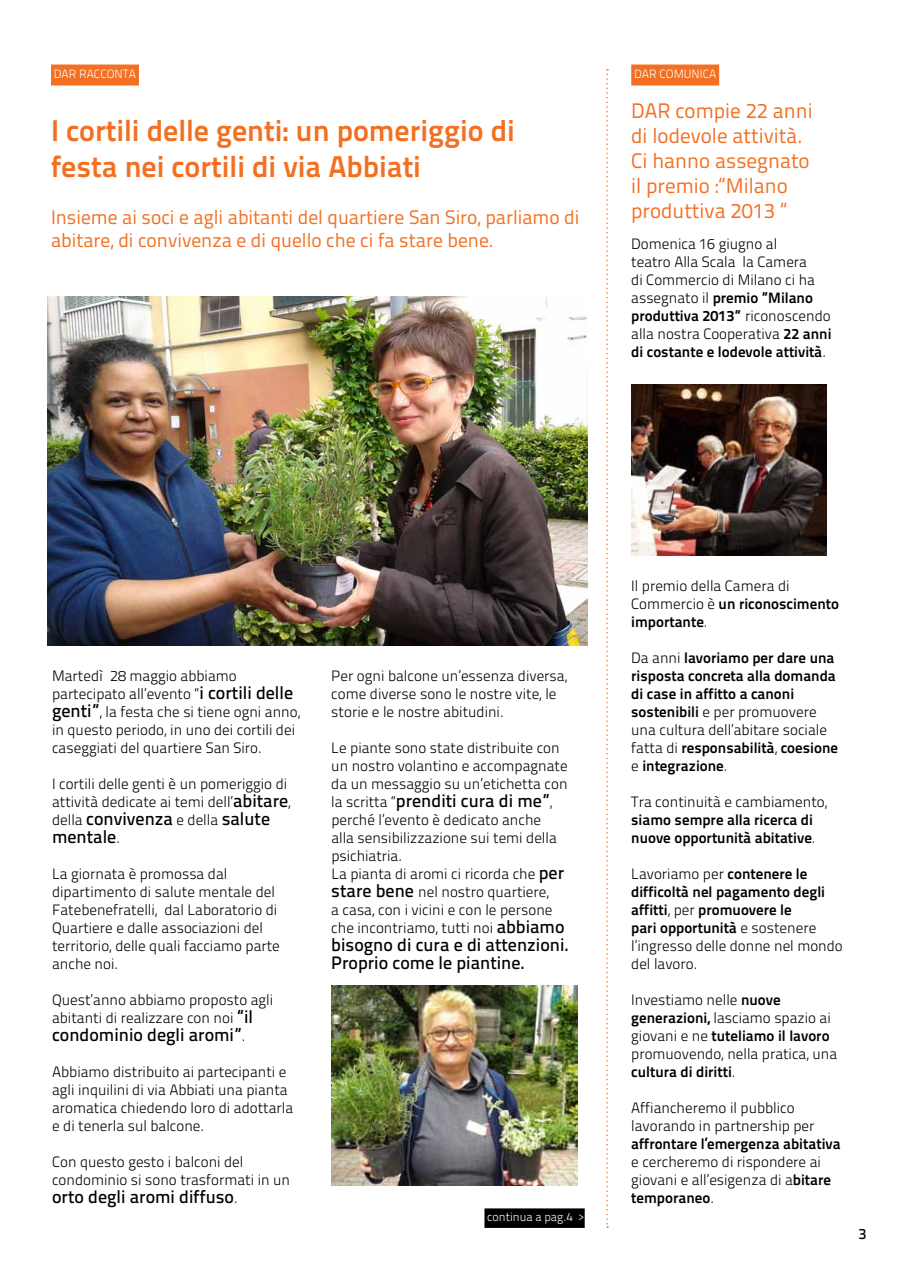
<style>
.page{position:relative;width:910px;height:1280px;background:#fff}
.page>*{position:absolute;margin:0;border:0;box-sizing:border-box;transform-origin:0 0}
.t1{font:30px/36px "Titillium Text 25 L 800 wt";color:#f36f21}
.t2{font:21px/25.2px "Titillium Text 25 L 400 wt";color:#f36f21}
.t3{font:19.5px/23.4px "Titillium Text 25 L 400 wt";color:#f36f21}
.t4{font:18px/18px "Titillium Text 25 L 600 wt";color:#000}
.t5{font:15px/18px "Titillium Text 25 L 250 wt";color:#000}
.t6{font:15px/18px "Titillium Text 25 L 800 wt";color:#000}
.t7{font:15px "Titillium Text 25 L 600 wt";color:#000}
.t8{font:12px "Titillium Text 25 L 250 wt";color:#fff}
.s1{font-family:"Titillium Text 25 L 250 wt"}
.s2{font-family:"Titillium Text 25 L 800 wt"}
.s3{font-family:"Titillium Text 25 L 600 wt";font-size:18px}
.s4{font-family:"Titillium Text 25 L 250 wt";font-size:15px}
</style>
<div class="page">
<img style="left:48px;top:297px;width:540px;height:348px">
<div style="left:51px;top:65px;width:88px;height:21px;background:#f36f21"></div>
<div style="left:484px;top:1208px;width:101px;height:20px;background:#000"></div>
<img style="left:331px;top:985px;width:247px;height:200px">
<div style="left:631px;top:65px;width:88px;height:21px;background:#f36f21"></div>
<img style="left:631px;top:384px;width:196px;height:171px">
<svg style="left:606px;top:69px;width:2px;height:1159px"></svg>
<p class="t8" style="left:54px;top:65px;width:84px">DAR RACCONTA</p>
<h1 class="t1" style="left:51px;top:111px;width:465px">I cortili delle genti: un pomeriggio di festa nei cortili di via Abbiati</h1>
<h3 class="t3" style="left:51px;top:204px;width:530px">Insieme ai soci e agli abitanti del quartiere San Siro, parliamo di abitare, di convivenza e di quello che ci fa stare bene.</h3>
<p class="t8" style="left:634px;top:65px;width:84px">DAR COMUNICA</p>
<h2 class="t2" style="left:631px;top:97px;width:183px">DAR compie 22 anni di lodevole attività.<br>Ci hanno assegnato il premio :“Milano produttiva 2013 “</h2>
<p class="t5" style="left:631px;top:234px;width:185px">Domenica 16 giugno al teatro Alla Scala la Camera di Commercio di Milano ci ha</p>
<p class="t6" style="left:631px;top:288px;width:201px"><span class="s1">assegnato il</span> premio “Milano produttiva 2013” <span class="s1">riconoscendo</span></p>
<p class="t5" style="left:631px;top:324px;width:202px">alla nostra Cooperativa <span class="s2">22 anni</span></p>
<p class="t6" style="left:631px;top:342px;width:197px">di costante e lodevole attività<span class="s1">.</span></p>
<p class="t5" style="left:52px;top:666px;width:250px">Martedì 28 maggio abbiamo partecipato all’evento “<span class="s3">i cortili delle genti”</span>, la festa che si tiene ogni anno, in questo periodo, in uno dei cortili dei caseggiati del quartiere San Siro.</p>
<p class="t5" style="left:52px;top:774px;width:240px">I cortili delle genti è un pomeriggio di attività dedicate ai temi dell’<span class="s3">abitare</span>,</p>
<p class="t4" style="left:52px;top:809px;width:220px"><span class="s4">della</span> convivenza <span class="s4">e della</span> salute mentale<span class="s4">.</span></p>
<p class="t5" style="left:52px;top:864px;width:229px">La giornata è promossa dal dipartimento di salute mentale del<br>Fatebenefratelli, dal Laboratorio di<br>Quartiere e dalle associazioni del territorio, delle quali facciamo parte anche noi.</p>
<p class="t5" style="left:52px;top:990px;width:223px">Quest’anno abbiamo proposto agli abitanti di realizzare con noi <span class="s3">“il</span></p>
<p class="t4" style="left:52px;top:1025px;width:195px">condominio degli aromi”<span class="s4">.</span></p>
<p class="t5" style="left:52px;top:1062px;width:243px">Abbiamo distribuito ai partecipanti e agli inquilini di via Abbiati una pianta aromatica chiedendo loro di adottarla e di tenerla sul balcone.</p>
<p class="t5" style="left:52px;top:1152px;width:240px">Con questo gesto i balconi del condominio si sono trasformati in un</p>
<p class="t4" style="left:52px;top:1187px;width:187px">orto degli aromi diffuso<span class="s4">.</span></p>
<p class="t5" style="left:331px;top:666px;width:237px">Per ogni balcone un’essenza diversa, come diverse sono le nostre vite, le storie e le nostre abitudini.</p>
<p class="t5" style="left:331px;top:738px;width:238px">Le piante sono state distribuite con un nostro volantino e accompagnate da un messaggio su un’etichetta con</p>
<p class="t4" style="left:331px;top:791px;width:223px"><span class="s4">la scritta “</span>prenditi cura di me”<span class="s4">,</span></p>
<p class="t5" style="left:331px;top:810px;width:235px">perché l’evento è dedicato anche alla sensibilizzazione sui temi della psichiatria.<br>La pianta di aromi ci ricorda che <span class="s3">per stare bene</span> nel nostro quartiere,<br>a casa, con i vicini e con le persone che incontriamo, tutti noi <span class="s3">abbiamo</span></p>
<p class="t4" style="left:331px;top:935px;width:239px">bisogno di cura e di attenzioni.<br>Proprio come le piantine.</p>
<p class="t8" style="left:487px;top:1208px;width:99px">continua a pag.4 &gt;</p>
<p class="t5" style="left:631px;top:576px;width:160px">Il premio della Camera di</p>
<p class="t6" style="left:631px;top:594px;width:209px"><span class="s1">Commercio è</span> un riconoscimento importante<span class="s1">.</span></p>
<p class="t6" style="left:631px;top:648px;width:206px;text-align:justify"><span class="s1">Da anni</span> lavoriamo per dare una risposta concreta alla domanda di case in affitto a canoni</p>
<p class="t5" style="left:631px;top:702px;width:197px"><span class="s2">sostenibili</span> e per promuovere una cultura dell’abitare sociale</p>
<p class="t6" style="left:631px;top:738px;width:208px"><span class="s1">fatta di</span> responsabilità<span class="s1">,</span> coesione <span class="s1">e</span> integrazione<span class="s1">.</span></p>
<p class="t5" style="left:631px;top:792px;width:198px">Tra continuità e cambiamento,</p>
<p class="t6" style="left:631px;top:810px;width:186px">siamo sempre alla ricerca di nuove opportunità abitative<span class="s1">.</span></p>
<p class="t5" style="left:631px;top:864px;width:178px">Lavoriamo per <span class="s2">contenere le</span></p>
<p class="t6" style="left:631px;top:882px;width:195px">difficoltà nel pagamento degli affitti<span class="s1">, per</span> promuovere le<br>pari opportunità <span class="s1">e sostenere</span></p>
<p class="t5" style="left:631px;top:936px;width:213px">l’ingresso delle donne nel mondo del lavoro.</p>
<p class="t5" style="left:631px;top:990px;width:201px">Investiamo nelle <span class="s2">nuove generazioni,</span> lasciamo spazio ai</p>
<p class="t6" style="left:631px;top:1026px;width:200px"><span class="s1">giovani e ne</span> tuteliamo il lavoro</p>
<p class="t5" style="left:631px;top:1044px;width:207px">promuovendo, nella pratica, una</p>
<p class="t6" style="left:631px;top:1062px;width:106px">cultura di diritti<span class="s1">.</span></p>
<p class="t5" style="left:631px;top:1098px;width:185px">Affiancheremo il pubblico lavorando in partnership per</p>
<p class="t6" style="left:631px;top:1134px;width:211px">affrontare l’emergenza abitativa</p>
<p class="t5" style="left:631px;top:1152px;width:201px">e cercheremo di rispondere ai giovani e all’esigenza di a<span class="s2">bitare</span></p>
<p class="t6" style="left:631px;top:1188px;width:84px">temporaneo<span class="s1">.</span></p>
<p class="t7" style="left:858px;top:1222px;width:9px">3</p>
</div>
